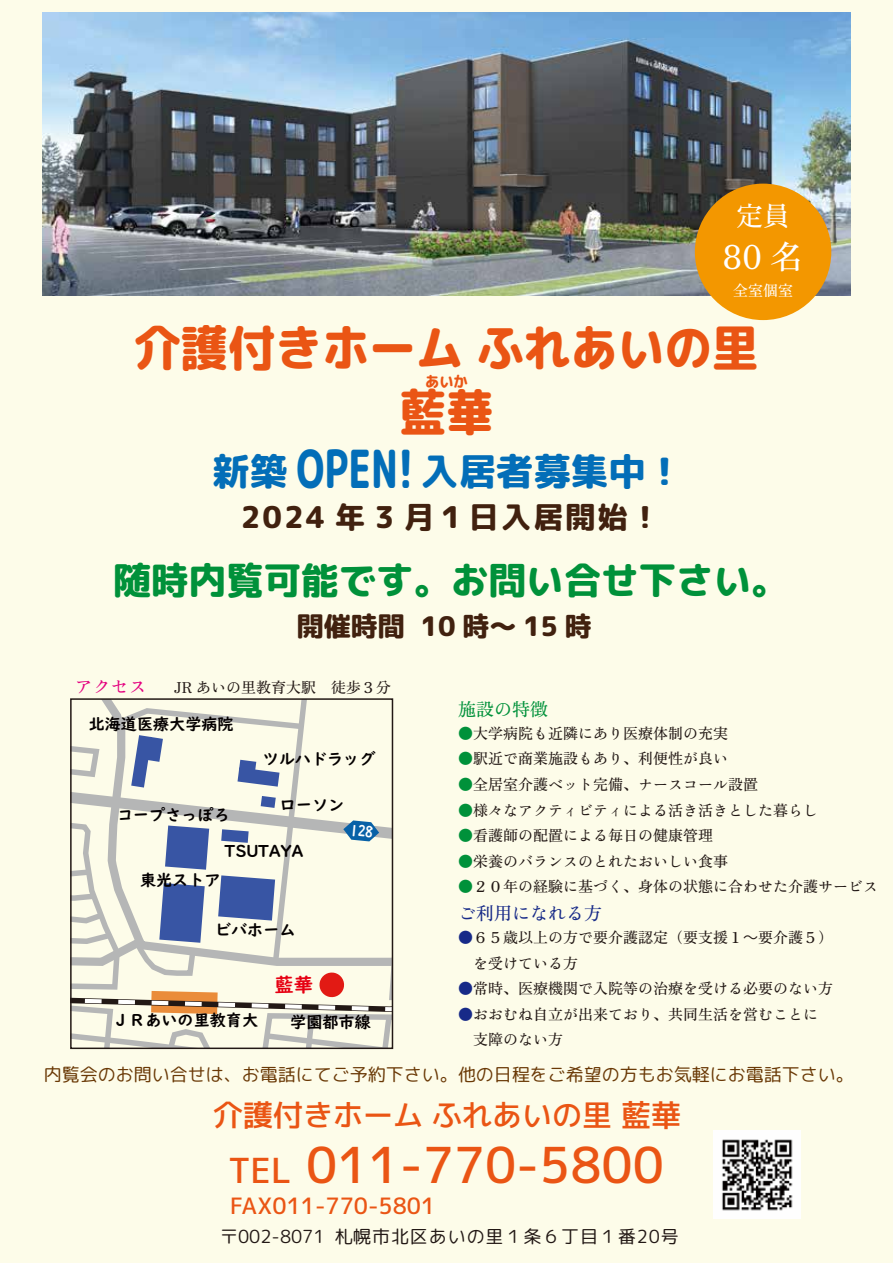
<style>
.page{position:relative;width:893px;height:1263px;background:#fdfce9}
.page>*{position:absolute;margin:0;border:0;box-sizing:border-box;transform-origin:0 0}
.t1{font:800 52.5px "Rounded Mplus 1 c";color:#036eb8;scale:.71 1}
.t2{font:500 49.5px "MPLUS1 p";color:#ea5514}
.t3{font:800 49.5px/64.5px "Rounded Mplus 1 c";color:#ea5514;text-align:center;scale:.95 1}
.t4{font:800 37.5px "Rounded Mplus 1 c";color:#00913a}
.t5{font:800 37.5px "Rounded Mplus 1 c";color:#036eb8}
.t6{font:500 33px "Zen Old Mincho";color:#fff}
.t7{font:500 30px "MPLUS1 p";color:#ea5514}
.t8{font:800 30px "Rounded Mplus 1 c";letter-spacing:.075em;color:#41210f}
.t9{font:800 27px "Rounded Mplus 1 c";color:#41210f}
.t10{font:500 27px "Zen Old Mincho";color:#fff}
.t11{font:500 22.5px "MPLUS1 p";color:#ea5514}
.t12{font:19.5px "UD Digi Kyokasho N B";color:#e60012}
.t13{font:18px "Rounded Mplus 1 c";color:#6a3906}
.t14{font:18px "Rounded Mplus 1 c";letter-spacing:.05em;color:#221815}
.t15{font:500 18px "Zen Old Mincho";color:#172a88}
.t16{font:500 18px "Zen Old Mincho";color:#00913a}
.t17{font:500 18px "Zen Old Mincho";color:#e4007f}
.t18{font:16.05px "UD Digi Kyokasho N B";color:#040000}
.t19{font:16.05px "UD Digi Kyokasho N B";letter-spacing:-.3em;color:#040000}
.t20{font:500 15px/25.5px "Zen Old Mincho";color:#221815}
.t21{font:500 15px "Zen Old Mincho";color:#fff}
.t22{font:800 15px "Rounded Mplus 1 c";color:#ea5514;scale:.95 1}
.s1{font-size:37.5px}
.s2{color:#00913a}
.s3{color:#172a88}
.s4{font-family:"Koz Go Pr 6 N";font-weight:400}
.s5{font-size:34.5px}
</style>
<div class="page">
<img style="left:713px;top:1131px;width:88px;height:88px">
<img style="left:42px;top:13px;width:809px;height:282px">
<div style="left:695px;top:184px;width:136px;height:136px;background:#f39700;border-radius:50%"></div>
<svg style="left:71px;top:699px;width:321px;height:348px"></svg>
<h3 class="t10" style="left:736px;top:200px;width:55px">定員</h3>
<h3 class="t6" style="left:722px;top:237px;width:83px">80 名</h3>
<p class="t21" style="left:733px;top:282px;width:62px">全室個室</p>
<h2 class="t3" style="left:134px;top:316px;width:659px">介護付きホーム ふれあいの里藍華</h2>
<p class="t22" style="left:425px;top:371px;width:46px">あいか</p>
<h1 class="t1" style="left:212px;top:431px;width:285px"><span class="s1">新築</span> OPEN!</h1>
<h3 class="t5" style="left:421px;top:444px;width:264px">入居者募集中！</h3>
<h3 class="t8" style="left:241px;top:496px;width:421px">2024 年 3 月１日入居開始！</h3>
<h3 class="t4" style="left:114px;top:554px;width:676px">随時内覧可能です。お問い合せ下さい。</h3>
<h3 class="t9" style="left:297px;top:606px;width:297px">開催時間 10 時～ 15 時</h3>
<p class="t17" style="left:75px;top:675px;width:73px">アクセス</p>
<p class="t20" style="left:174px;top:675px;width:218px">JR あいの里教育大駅　徒歩３分</p>
<p class="t18" style="left:89px;top:715px;width:146px">北海道医療大学病院</p>
<p class="t18" style="left:263px;top:749px;width:114px">ツルハドラッグ</p>
<p class="t18" style="left:280px;top:795px;width:66px">ローソン</p>
<p class="t19" style="left:222px;top:842px;width:85px">ＴＳＵＴＡＹＡ</p>
<p class="t18" style="left:117px;top:806px;width:114px">コープさっぽろ</p>
<p class="t18" style="left:140px;top:870px;width:82px">東光ストア</p>
<p class="t18" style="left:215px;top:920px;width:82px">ビバホーム</p>
<h3 class="t12" style="left:274px;top:973px;width:40px">藍華</h3>
<p class="t18" style="left:113px;top:1011px;width:146px">ＪＲあいの里教育大</p>
<p class="t18" style="left:290px;top:1013px;width:82px">学園都市線</p>
<p class="t16" style="left:458px;top:699px;width:91px">施設の特徴</p>
<p class="t20" style="left:458px;top:721px;width:271px"><span class="s2">●</span>大学病院も近隣にあり医療体制の充実</p>
<p class="t20" style="left:458px;top:747px;width:271px"><span class="s2">●</span>駅近で商業施設もあり、利便性が良い</p>
<p class="t20" style="left:458px;top:772px;width:301px"><span class="s2">●</span>全居室介護ベット完備、ナースコール設置</p>
<p class="t20" style="left:458px;top:798px;width:362px"><span class="s2">●</span>様々なアクティビティによる活き活きとした暮らし</p>
<p class="t20" style="left:458px;top:823px;width:256px"><span class="s2">●</span>看護師の配置による毎日の健康管理</p>
<p class="t20" style="left:458px;top:849px;width:271px"><span class="s2">●</span>栄養のバランスのとれたおいしい食事</p>
<p class="t20" style="left:458px;top:874px;width:437px"><span class="s2">●</span>２０年の経験に基づく、身体の状態に合わせた介護サービス　</p>
<p class="t15" style="left:458px;top:903px;width:145px">ご利用になれる方</p>
<p class="t20" style="left:458px;top:925px;width:377px"><span class="s3">●</span>６５歳以上の方で要介護認定（要支援１<span class="s4">～</span>要介護５）　を受けている方</p>
<p class="t20" style="left:458px;top:976px;width:377px"><span class="s3">●</span>常時、医療機関で入院等の治療を受ける必要のない方</p>
<p class="t20" style="left:458px;top:1002px;width:362px"><span class="s3">●</span>おおむね自立が出来ており、共同生活を営むことに　支障のない方</p>
<p class="t13" style="left:44px;top:1062px;width:811px">内覧会のお問い合せは、お電話にてご予約下さい。他の日程をご希望の方もお気軽にお電話下さい。</p>
<h3 class="t7" style="left:213px;top:1094px;width:469px">介護付きホーム ふれあいの里 藍華</h3>
<h2 class="t2" style="left:228px;top:1129px;width:437px"><span class="s5">TEL</span> 011-770-5800</h2>
<h3 class="t11" style="left:230px;top:1190px;width:207px">FAX011-770-5801</h3>
<p class="t14" style="left:220px;top:1223px;width:460px">〒002-8071 札幌市北区あいの里１条６丁目１番20号</p>
</div>
